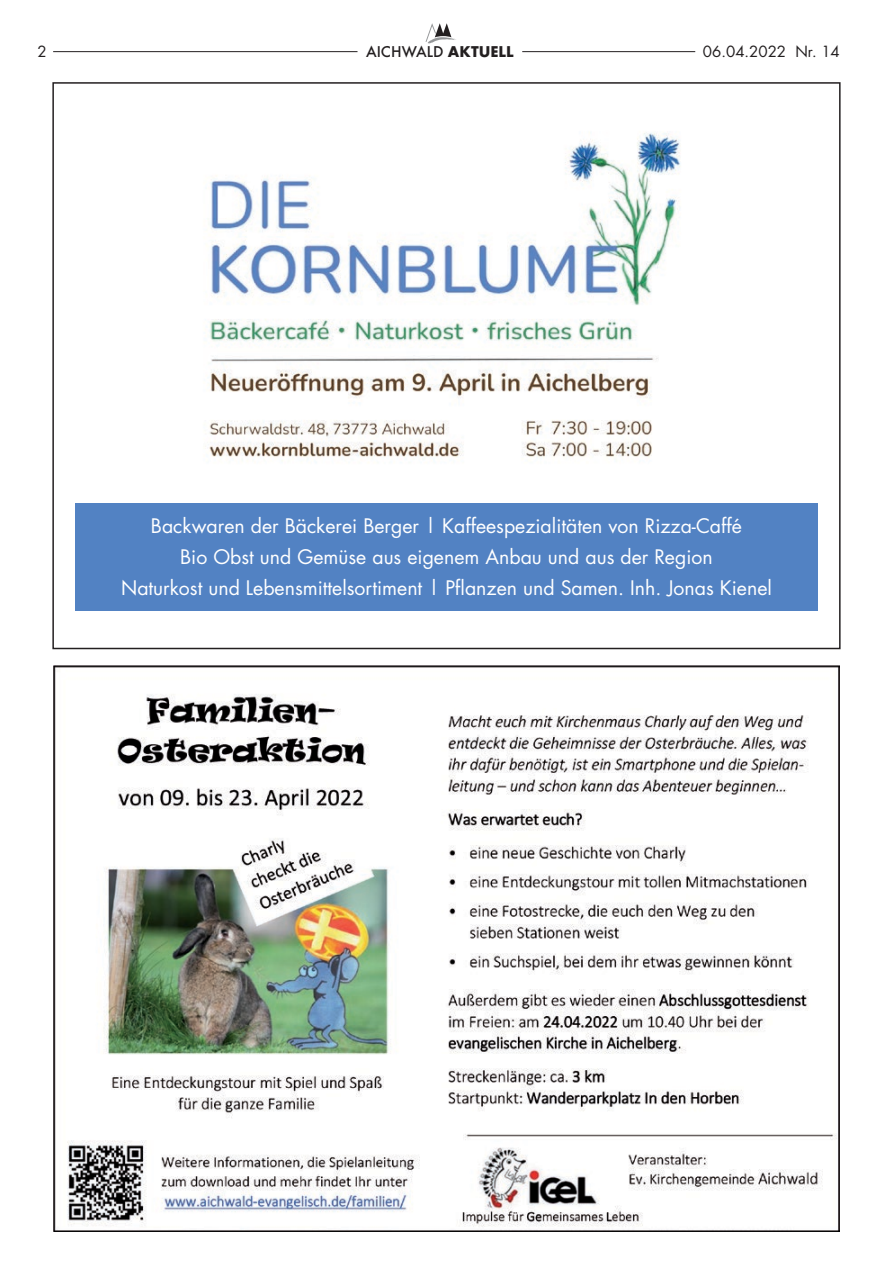
<style>
.page{position:relative;width:893px;height:1263px;background:#fff}
.page>*{position:absolute;margin:0;border:0;box-sizing:border-box;transform-origin:0 0}
.t1{font:19.5px/31px "Futura";color:#fff;text-align:center}
.t2{font:500 16.35px "Futura T";color:#231f20}
.t3{font:15px "Futura";color:#231f20}
.s1{font-weight:700}
</style>
<div class="page">
<hr style="left:53px;top:51px;width:304px;height:1px;background:#231f20">
<hr style="left:522px;top:51px;width:173px;height:1px;background:#231f20">
<svg style="left:425px;top:23px;width:31px;height:21px"></svg>
<img style="left:205px;top:133px;width:476px;height:328px">
<img style="left:53px;top:665px;width:787px;height:566px">
<div style="left:75px;top:503px;width:743px;height:108px;background:#5282c3"></div>
<p class="t3" style="left:38px;top:41px;width:11px">2</p>
<p class="t2" style="left:366px;top:42px;width:149px">AICHWALD <span class="s1">AKTUELL</span></p>
<p class="t3" style="left:703px;top:41px;width:138px">06.04.2022 Nr. 14</p>
<p class="t1" style="left:121px;top:510px;width:652px">Backwaren der Bäckerei Berger | Kaffeespezialitäten von Rizza-Caffé<br>Bio Obst und Gemüse aus eigenem Anbau und aus der Region<br>Naturkost und Lebensmittelsortiment | Pflanzen und Samen. Inh. Jonas Kienel</p>
</div>
